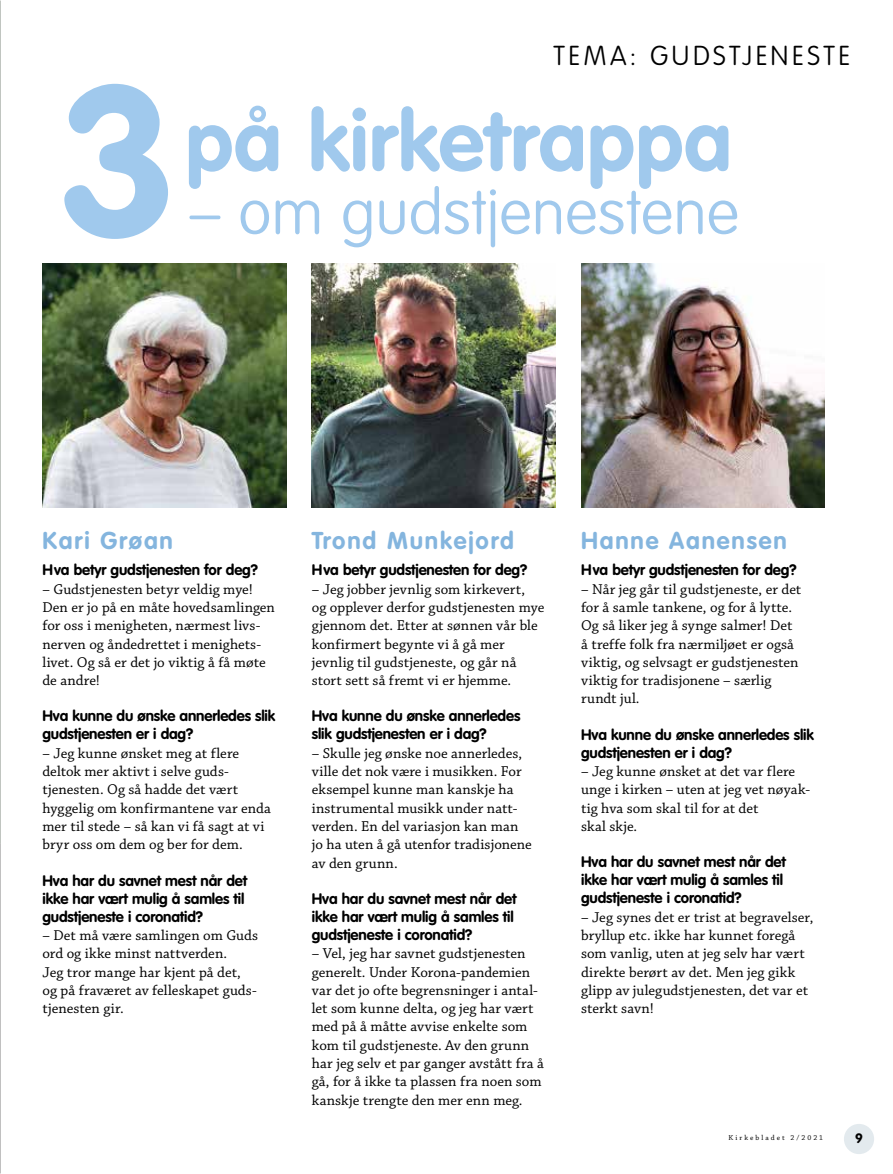
<style>
.page{position:relative;width:893px;height:1174px;background:#fff}
.page>*{position:absolute;margin:0;border:0;box-sizing:border-box;transform-origin:0 0}
.t1{font:700 210.75px "VAG Rounded";color:#a0c9ed}
.t2{font:700 83.7px "VAG Rounded";color:#a0c9ed}
.t3{font:100 62.1px "VAG Rounded";color:#a0c9ed}
.t4{font:100 27px "VAG Rounded";letter-spacing:.13em;color:#000}
.t5{font:700 24px "VAG Rounded";letter-spacing:.075em;color:#84b5de}
.t6{font:15px/18.3px "Chaparral Pro";letter-spacing:.005em;color:#000}
.t7{font:700 15px/18px "VAG Rounded";letter-spacing:-.01em;color:#000}
.t8{font:700 13.5px "VAG Rounded";color:#000}
.t9{font:7.5px "Chaparral Pro";letter-spacing:.27em;color:#000}
</style>
<div class="page">
<img style="left:43px;top:263px;width:243px;height:245px">
<img style="left:312px;top:263px;width:244px;height:245px">
<img style="left:581px;top:263px;width:244px;height:245px">
<div style="left:844px;top:1123px;width:30px;height:31px;background:#e3eaee;border-radius:50%"></div>
<h1 class="t1" style="left:58px;top:38px;width:122px">3</h1>
<h3 class="t4" style="left:553px;top:40px;width:298px">TEMA: GUDSTJENESTE</h3>
<h2 class="t2" style="left:185px;top:92px;width:548px">på kirketrappa</h2>
<h3 class="t3" style="left:189px;top:177px;width:551px">– om gudstjenestene</h3>
<h3 class="t5" style="left:43px;top:526px;width:132px">Kari Grøan</h3>
<p class="t7" style="left:43px;top:561px;width:217px">Hva betyr gudstjenesten for deg?</p>
<p class="t6" style="left:43px;top:580px;width:234px">– Gudstjenesten betyr veldig mye!<br>Den er jo på en måte hovedsamlingen for oss i menigheten, nærmest livs&shy;nerven og åndedrettet i menighets&shy;livet. Og så er det jo viktig å få møte de andre!</p>
<p class="t7" style="left:43px;top:707px;width:234px">Hva kunne du ønske annerledes slik gudstjenesten er i dag?</p>
<p class="t6" style="left:43px;top:744px;width:230px">– Jeg kunne ønsket meg at flere deltok mer aktivt i selve guds&shy;tjenesten. Og så hadde det vært hyggelig om konfirmantene var enda mer til stede – så kan vi få sagt at vi bryr oss om dem og ber for dem.</p>
<p class="t7" style="left:43px;top:871px;width:206px">Hva har du savnet mest når det ikke har vært mulig å samles til gudstjeneste i coronatid?</p>
<p class="t6" style="left:43px;top:926px;width:217px">– Det må være samlingen om Guds ord og ikke minst nattverden.<br>Jeg tror mange har kjent på det, og på fraværet av felleskapet guds&shy;tjenesten gir.</p>
<h3 class="t5" style="left:312px;top:526px;width:204px">Trond Munkejord</h3>
<p class="t7" style="left:312px;top:561px;width:217px">Hva betyr gudstjenesten for deg?</p>
<p class="t6" style="left:312px;top:580px;width:234px">– Jeg jobber jevnlig som kirkevert,<br>og opplever derfor gudstjenesten mye gjennom det. Etter at sønnen vår ble konfirmert begynte vi å gå mer jevnlig til gudstjeneste, og går nå stort sett så fremt vi er hjemme.</p>
<p class="t7" style="left:312px;top:707px;width:210px">Hva kunne du ønske annerledes slik gudstjenesten er i dag?</p>
<p class="t6" style="left:312px;top:744px;width:221px">– Skulle jeg ønske noe annerledes, ville det nok være i musikken. For eksempel kunne man kanskje ha instrumental musikk under natt&shy;verden. En del variasjon kan man jo ha uten å gå utenfor tradisjonene av den grunn.</p>
<p class="t7" style="left:312px;top:889px;width:206px">Hva har du savnet mest når det ikke har vært mulig å samles til gudstjeneste i coronatid?</p>
<p class="t6" style="left:312px;top:945px;width:234px">– Vel, jeg har savnet gudstjenesten generelt. Under Korona-pandemien var det jo ofte begrensninger i antal&shy;let som kunne delta, og jeg har vært med på å måtte avvise enkelte som kom til gudstjeneste. Av den grunn har jeg selv et par ganger avstått fra å gå, for å ikke ta plassen fra noen som kanskje trengte den mer enn meg.</p>
<h3 class="t5" style="left:581px;top:526px;width:207px">Hanne Aanensen</h3>
<p class="t7" style="left:581px;top:561px;width:217px">Hva betyr gudstjenesten for deg?</p>
<p class="t6" style="left:581px;top:580px;width:222px">– Når jeg går til gudstjeneste, er det for å samle tankene, og for å lytte.<br>Og så liker jeg å synge salmer! Det å treffe folk fra nærmiljøet er også viktig, og selvsagt er gudstjenesten viktig for tradisjonene – særlig rundt jul.</p>
<p class="t7" style="left:581px;top:725px;width:234px">Hva kunne du ønske annerledes slik gudstjenesten er i dag?</p>
<p class="t6" style="left:581px;top:762px;width:230px">– Jeg kunne ønsket at det var flere unge i kirken – uten at jeg vet nøyak&shy;tig hva som skal til for at det<br>skal skje.</p>
<p class="t7" style="left:581px;top:853px;width:206px">Hva har du savnet mest når det ikke har vært mulig å samles til gudstjeneste i coronatid?</p>
<p class="t6" style="left:581px;top:908px;width:234px">– Jeg synes det er trist at begravelser, bryllup etc. ikke har kunnet foregå som vanlig, uten at jeg selv har vært direkte berørt av det. Men jeg gikk glipp av julegudstjenesten, det var et sterkt savn!</p>
<p class="t9" style="left:728px;top:1133px;width:96px">Kirkebladet 2/2021</p>
<p class="t8" style="left:855px;top:1130px;width:9px">9</p>
</div>
